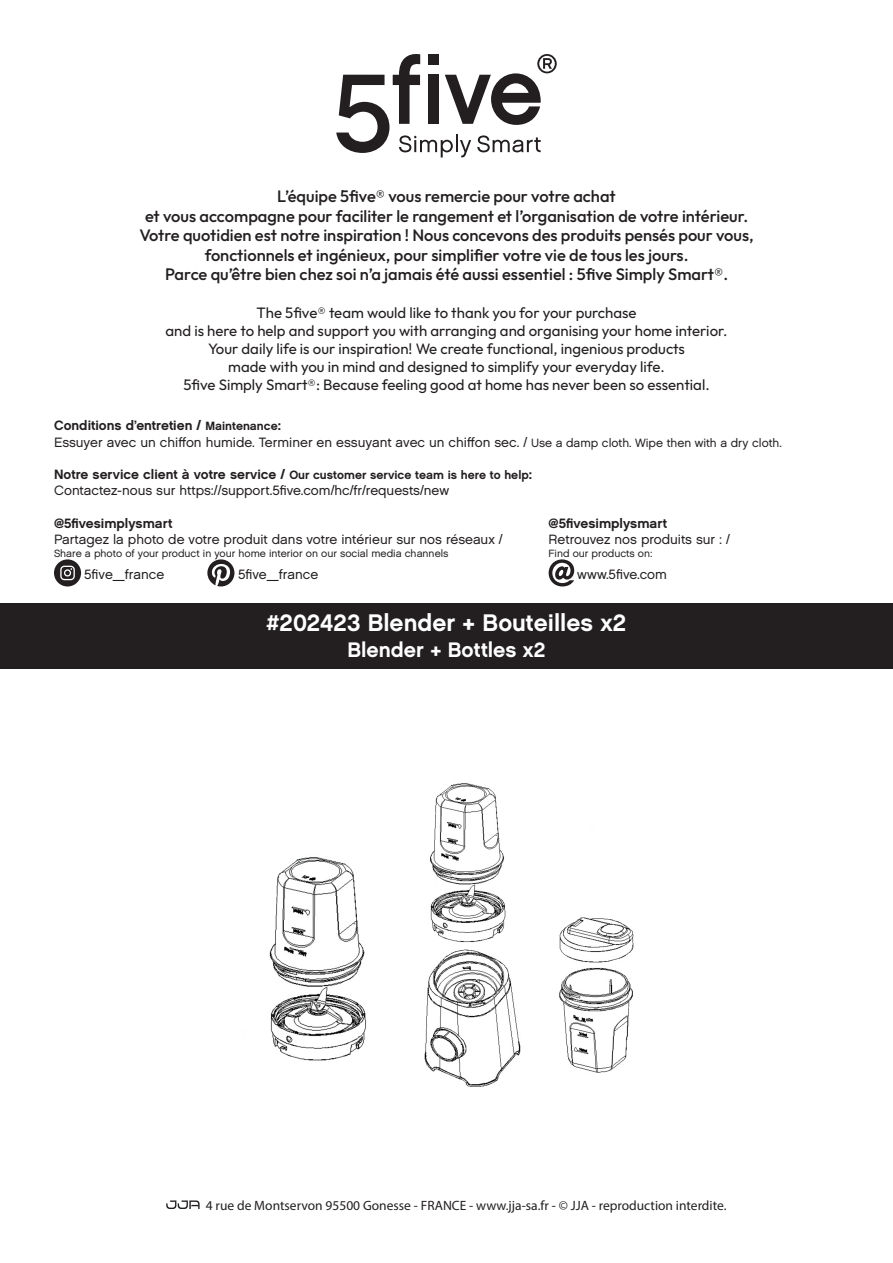
<style>
.page{position:relative;width:893px;height:1263px;background:#fff}
.page>*{position:absolute;margin:0;border:0;box-sizing:border-box;transform-origin:0 0}
.t1{font:24px "Chalet New York Nineteen Sixty";color:#fff}
.t2{font:21px "Chalet New York Nineteen Sixty";color:#fff}
.t3{font:500 16.5px/19.5px "Outfit";color:#231f20;text-align:center}
.t4{font:15px/18px "Outfit";color:#231f20;text-align:center}
.t5{font:13.5px "Chalet London Nineteen Sixty";color:#231f20}
.t6{font:13.5px "Myriad Pro";color:#231f20}
.t7{font:13.5px "Chalet New York Nineteen Sixty";color:#231f20}
.t8{font:12px "Chalet New York Nineteen Sixty";color:#231f20}
.t9{font:10.5px "Chalet London Nineteen Sixty";color:#231f20}
.s1{font-size:12px}
.s2{font-size:13.5px}
</style>
<div class="page">
<svg style="left:166px;top:1200px;width:34px;height:9px"></svg>
<div style="left:0;top:603px;width:893px;height:66px;background:#231f20"></div>
<svg style="left:54px;top:559px;width:27px;height:27px"></svg>
<svg style="left:549px;top:559px;width:25px;height:27px"></svg>
<svg style="left:207px;top:559px;width:27px;height:27px"></svg>
<svg style="left:336px;top:54px;width:221px;height:104px"></svg>
<img style="left:269px;top:857px;width:97px;height:204px">
<img style="left:424px;top:783px;width:210px;height:304px">
<p class="t3" style="left:139px;top:187px;width:616px">L’équipe 5five® vous remercie pour votre achat<br>et vous accompagne pour faciliter le rangement et l’organisation de votre intérieur.<br>Votre quotidien est notre inspiration ! Nous concevons des produits pensés pour vous, fonctionnels et ingénieux, pour simplifier votre vie de tous les jours.<br>Parce qu’être bien chez soi n’a jamais été aussi essentiel : 5five Simply Smart®.</p>
<p class="t4" style="left:166px;top:304px;width:564px">The 5five® team would like to thank you for your purchase<br>and is here to help and support you with arranging and organising your home interior.<br>Your daily life is our inspiration! We create functional, ingenious products<br>made with you in mind and designed to simplify your everyday life.<br>5five Simply Smart®: Because feeling good at home has never been so essential.</p>
<p class="t7" style="left:54px;top:417px;width:228px">Conditions d’entretien / <span class="s1">Maintenance</span>:</p>
<p class="t5" style="left:54px;top:434px;width:729px">Essuyer avec un chiffon humide. Terminer en essuyant avec un chiffon sec. / <span class="s1">Use a damp cloth. Wipe then with a dry cloth.</span></p>
<p class="t8" style="left:54px;top:467px;width:480px"><span class="s2">Notre service client à votre service /</span> Our customer service team is here to help<span class="s2">:</span></p>
<p class="t5" style="left:54px;top:482px;width:397px">Contactez-nous sur https://support.5five.com/hc/fr/requests/new</p>
<p class="t7" style="left:54px;top:515px;width:120px">@5fivesimplysmart</p>
<p class="t5" style="left:54px;top:531px;width:450px">Partagez la photo de votre produit dans votre intérieur sur nos réseaux /</p>
<p class="t9" style="left:54px;top:547px;width:396px">Share a photo of your product in your home interior on our social media channels</p>
<p class="t7" style="left:549px;top:515px;width:120px">@5fivesimplysmart</p>
<p class="t5" style="left:549px;top:531px;width:183px">Retrouvez nos produits sur : /</p>
<p class="t9" style="left:549px;top:547px;width:105px">Find our products on:</p>
<p class="t5" style="left:84px;top:566px;width:82px">5five_france</p>
<p class="t5" style="left:238px;top:566px;width:82px">5five_france</p>
<p class="t5" style="left:577px;top:566px;width:91px">www.5five.com</p>
<h1 class="t1" style="left:267px;top:608px;width:361px">#202423 Blender + Bouteilles x2</h1>
<p class="t2" style="left:347px;top:636px;width:200px">Blender + Bottles x2</p>
<p class="t6" style="left:206px;top:1197px;width:522px">4 rue de Montservon 95500 Gonesse - FRANCE - www.jja-sa.fr - © JJA - reproduction interdite.</p>
</div>
